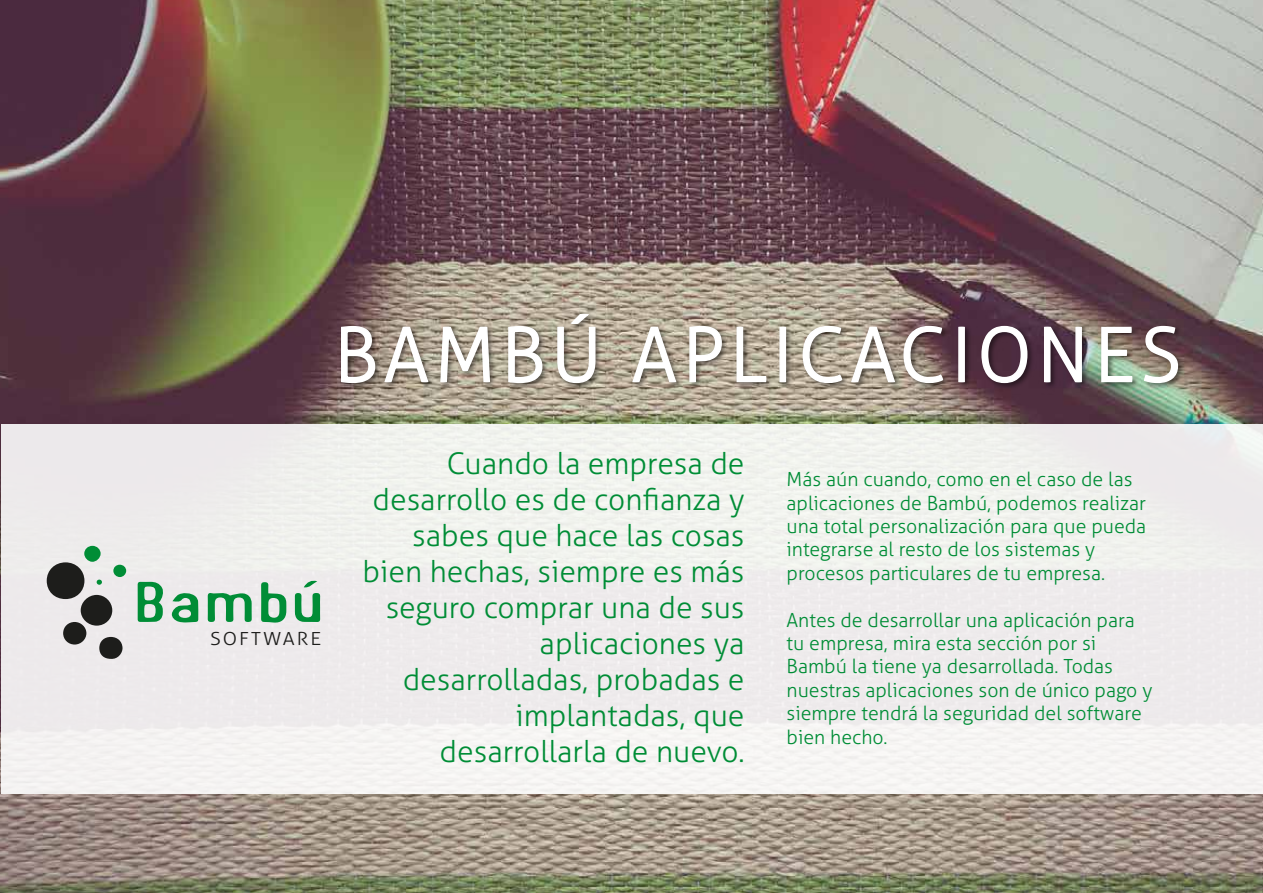
<style>
.page{position:relative;width:1263px;height:893px;background:#fff}
.page>*{position:absolute;margin:0;border:0;box-sizing:border-box;transform-origin:0 0}
.t1{font:300 75px "Aller";letter-spacing:.075em;color:#fff}
.t2{font:300 30px/36px "Aller";color:#008d36;text-align:right}
.t3{font:300 19.5px/23.4px "Aller";color:#008d36}
.t4{font:300 18px "Aller";letter-spacing:.1em;color:#1d1d1b;scale:1.1 1}
</style>
<div class="page">
<img style="left:0;top:0;width:1263px;height:893px">
<div style="left:1px;top:424px;width:1262px;height:369px;background:#efeded"></div>
<img style="left:329px;top:309px;width:867px;height:101px">
<svg style="left:340px;top:325px;width:36px;height:59px;background:#897a77"></svg>
<svg style="left:383px;top:326px;width:46px;height:57px;background:#a1988b"></svg>
<svg style="left:439px;top:326px;width:52px;height:57px;background:#a8a093"></svg>
<svg style="left:507px;top:325px;width:36px;height:59px;background:#a59e92"></svg>
<svg style="left:556px;top:313px;width:40px;height:71px;background:#aba394"></svg>
<svg style="left:631px;top:326px;width:46px;height:57px;background:#aba394"></svg>
<svg style="left:688px;top:325px;width:35px;height:58px;background:#a8a193"></svg>
<svg style="left:736px;top:326px;width:31px;height:57px;background:#aea596"></svg>
<svg style="left:778px;top:326px;width:9px;height:57px"></svg>
<svg style="left:802px;top:325px;width:41px;height:59px;background:#aca495"></svg>
<svg style="left:850px;top:326px;width:46px;height:57px;background:#a79d91"></svg>
<svg style="left:903px;top:325px;width:41px;height:59px;background:#897672"></svg>
<svg style="left:957px;top:326px;width:9px;height:57px"></svg>
<svg style="left:981px;top:325px;width:47px;height:59px;background:#604855"></svg>
<svg style="left:1043px;top:326px;width:40px;height:57px;background:#6b5864"></svg>
<svg style="left:1100px;top:326px;width:33px;height:57px;background:#979f8f"></svg>
<svg style="left:1143px;top:325px;width:36px;height:59px;background:#81746f"></svg>
<div style="left:47px;top:562px;width:37px;height:37px;background:#1d1d1b;border-radius:50%"></div>
<div style="left:81px;top:595px;width:31px;height:31px;background:#1d1d1b;border-radius:50%"></div>
<svg style="left:208px;top:593px;width:44px;height:29px"></svg>
<svg style="left:138px;top:582px;width:25px;height:40px"></svg>
<svg style="left:261px;top:582px;width:25px;height:41px"></svg>
<svg style="left:172px;top:593px;width:26px;height:29px"></svg>
<div style="left:63px;top:622px;width:23px;height:23px;background:#1d1d1b;border-radius:50%"></div>
<svg style="left:99px;top:637px;width:24px;height:22px"></svg>
<div style="left:84px;top:546px;width:17px;height:16px;background:#008d36;border-radius:50%"></div>
<div style="left:113px;top:565px;width:13px;height:12px;background:#008d36;border-radius:50%"></div>
<svg style="left:97px;top:580px;width:5px;height:5px"></svg>
<svg style="left:295px;top:580px;width:25px;height:42px"></svg>
<h1 class="t1" style="left:334px;top:310px;width:848px">BAMBÚ APLICACIONES</h1>
<p class="t4" style="left:210px;top:627px;width:102px">SOFTWARE</p>
<h2 class="t2" style="left:363px;top:445px;width:383px">Cuando la empresa de desarrollo es de confianza y sabes que hace las cosas bien hechas, siempre es más seguro comprar una de sus aplicaciones ya desarrolladas, probadas e implantadas, que desarrollarla de nuevo.</h2>
<p class="t3" style="left:786px;top:468px;width:361px">Más aún cuando, como en el caso de las aplicaciones de Bambú, podemos realizar una total personalización para que pueda integrarse al resto de los sistemas y procesos particulares de tu empresa.</p>
<p class="t3" style="left:786px;top:608px;width:367px">Antes de desarrollar una aplicación para tu empresa, mira esta sección por si Bambú la tiene ya desarrollada. Todas nuestras aplicaciones son de único pago y siempre tendrá la seguridad del software bien hecho.</p>
</div>
